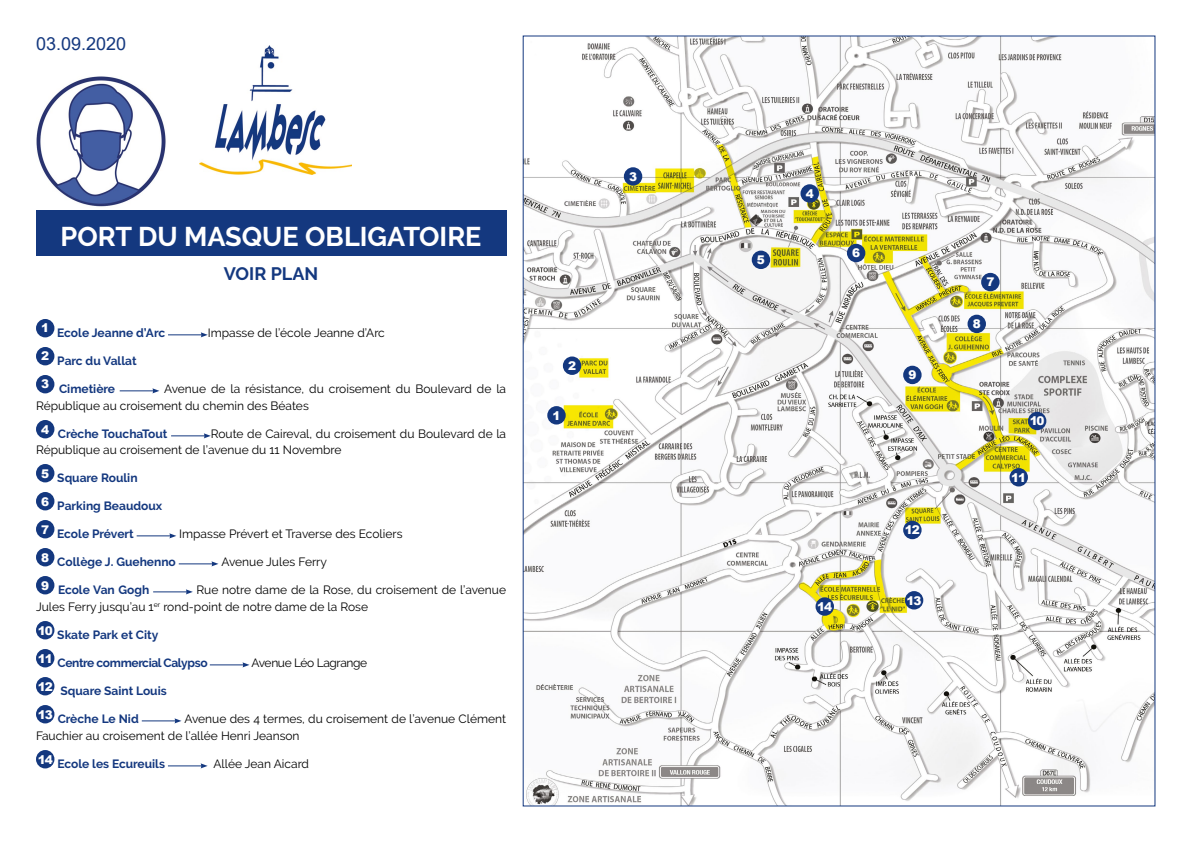
<style>
.page{position:relative;width:1191px;height:842px;background:#fff}
.page>*{position:absolute;margin:0;border:0;box-sizing:border-box;transform-origin:0 0}
.t1{font:700 27px "Raleway";color:#fff}
.t2{font:18px "Arial";color:#14387f}
.t3{font:700 18px "Raleway";color:#14387f}
.t4{font:12px/17px "Raleway";color:#000}
.t5{font:700 12px "Raleway";color:#14387f}
.t6{font:700 12px "Raleway";letter-spacing:-.03em;color:#14387f}
.t7{font:900 12px "Arial";letter-spacing:-.09em;color:#fff}
.t8{font:12px "Raleway";letter-spacing:-.03em;color:#000}
</style>
<div class="page">
<img style="left:199px;top:45px;width:152px;height:130px">
<img style="left:524px;top:38px;width:629px;height:766px">
<div style="left:36px;top:319px;width:18px;height:18px;background:#14387f;border-radius:50%"></div>
<hr style="left:168px;top:334px;width:34px;height:1px;background:#14387f">
<svg style="left:201px;top:332px;width:7px;height:5px"></svg>
<div style="left:36px;top:347px;width:18px;height:18px;background:#14387f;border-radius:50%"></div>
<div style="left:36px;top:375px;width:18px;height:18px;background:#14387f;border-radius:50%"></div>
<hr style="left:120px;top:390px;width:34px;height:1px;background:#14387f">
<svg style="left:152px;top:388px;width:7px;height:5px"></svg>
<div style="left:36px;top:420px;width:18px;height:18px;background:#14387f;border-radius:50%"></div>
<hr style="left:171px;top:435px;width:34px;height:1px;background:#14387f">
<svg style="left:204px;top:433px;width:7px;height:5px"></svg>
<div style="left:36px;top:464px;width:18px;height:18px;background:#14387f;border-radius:50%"></div>
<div style="left:36px;top:492px;width:18px;height:18px;background:#14387f;border-radius:50%"></div>
<div style="left:36px;top:520px;width:18px;height:18px;background:#14387f;border-radius:50%"></div>
<hr style="left:137px;top:535px;width:34px;height:1px;background:#14387f">
<svg style="left:169px;top:533px;width:7px;height:5px"></svg>
<div style="left:36px;top:548px;width:18px;height:18px;background:#14387f;border-radius:50%"></div>
<hr style="left:179px;top:563px;width:34px;height:1px;background:#14387f">
<svg style="left:211px;top:561px;width:7px;height:5px"></svg>
<div style="left:36px;top:576px;width:18px;height:18px;background:#14387f;border-radius:50%"></div>
<hr style="left:153px;top:591px;width:34px;height:1px;background:#14387f">
<svg style="left:186px;top:589px;width:7px;height:5px"></svg>
<div style="left:36px;top:621px;width:18px;height:18px;background:#14387f;border-radius:50%"></div>
<div style="left:36px;top:649px;width:18px;height:18px;background:#14387f;border-radius:50%"></div>
<hr style="left:210px;top:664px;width:34px;height:1px;background:#14387f">
<svg style="left:242px;top:662px;width:7px;height:5px"></svg>
<div style="left:36px;top:677px;width:18px;height:18px;background:#14387f;border-radius:50%"></div>
<div style="left:36px;top:705px;width:18px;height:18px;background:#14387f;border-radius:50%"></div>
<hr style="left:142px;top:720px;width:34px;height:1px;background:#14387f">
<svg style="left:174px;top:718px;width:7px;height:5px"></svg>
<div style="left:36px;top:750px;width:18px;height:18px;background:#14387f;border-radius:50%"></div>
<hr style="left:168px;top:765px;width:34px;height:1px;background:#14387f">
<svg style="left:201px;top:763px;width:7px;height:5px"></svg>
<div style="left:36px;top:211px;width:470px;height:45px;background:#14387f"></div>
<div style="left:563px;top:356px;width:18px;height:19px;background:#14387f;border-radius:50%"></div>
<div style="left:547px;top:406px;width:19px;height:18px;background:#14387f;border-radius:50%"></div>
<div style="left:624px;top:167px;width:18px;height:19px;background:#14387f;border-radius:50%"></div>
<div style="left:800px;top:184px;width:19px;height:19px;background:#14387f;border-radius:50%"></div>
<div style="left:751px;top:251px;width:19px;height:18px;background:#14387f;border-radius:50%"></div>
<div style="left:847px;top:244px;width:18px;height:18px;background:#14387f;border-radius:50%"></div>
<div style="left:981px;top:273px;width:18px;height:18px;background:#14387f;border-radius:50%"></div>
<div style="left:967px;top:315px;width:19px;height:18px;background:#14387f;border-radius:50%"></div>
<div style="left:903px;top:366px;width:18px;height:18px;background:#14387f;border-radius:50%"></div>
<div style="left:1028px;top:412px;width:18px;height:18px;background:#14387f;border-radius:50%"></div>
<div style="left:1009px;top:468px;width:19px;height:18px;background:#14387f;border-radius:50%"></div>
<div style="left:903px;top:521px;width:18px;height:18px;background:#14387f;border-radius:50%"></div>
<div style="left:905px;top:591px;width:18px;height:18px;background:#14387f;border-radius:50%"></div>
<div style="left:815px;top:597px;width:19px;height:19px;background:#14387f;border-radius:50%"></div>
<img style="left:36px;top:77px;width:130px;height:130px">
<h2 class="t2" style="left:36px;top:31px;width:92px">03.09.2020</h2>
<h1 class="t1" style="left:61px;top:221px;width:422px">PORT DU MASQUE OBLIGATOIRE</h1>
<h2 class="t3" style="left:224px;top:263px;width:96px">VOIR PLAN</h2>
<p class="t5" style="left:41px;top:326px;width:125px"><sup>1</sup> Ecole Jeanne d’Arc</p>
<p class="t4" style="left:208px;top:325px;width:179px">Impasse de l’école Jeanne d’Arc</p>
<p class="t5" style="left:41px;top:354px;width:97px"><sup>2</sup> Parc du Vallat</p>
<p class="t5" style="left:41px;top:382px;width:75px"><sup>3</sup> Cimetière</p>
<p class="t4" style="left:36px;top:381px;width:471px;text-indent:128px">Avenue de la résistance, du croisement du Boulevard de la<br>République au croisement du chemin des Béates</p>
<p class="t5" style="left:41px;top:427px;width:128px"><sup>4</sup> Crèche TouchaTout</p>
<p class="t4" style="left:36px;top:426px;width:471px;line-height:16px;text-indent:175px">Route de Caireval, du croisement du Boulevard de la<br>République au croisement de l’avenue du 11 Novembre</p>
<p class="t5" style="left:41px;top:471px;width:98px"><sup>5</sup> Square Roulin</p>
<p class="t5" style="left:41px;top:499px;width:122px"><sup>6</sup> Parking Beaudoux</p>
<p class="t5" style="left:41px;top:527px;width:94px"><sup>7</sup> Ecole Prévert</p>
<p class="t4" style="left:179px;top:526px;width:225px">Impasse Prévert et Traverse des Ecoliers</p>
<p class="t5" style="left:41px;top:555px;width:136px"><sup>8</sup> Collège J. Guehenno</p>
<p class="t4" style="left:221px;top:554px;width:107px">Avenue Jules Ferry</p>
<p class="t5" style="left:41px;top:583px;width:110px"><sup>9</sup> Ecole Van Gogh</p>
<p class="t4" style="left:36px;top:582px;width:471px;text-indent:160px">Rue notre dame de la Rose, du croisement de l’avenue<br>Jules Ferry jusqu’au 1<sup>er</sup> rond-point de notre dame de la Rose</p>
<p class="t5" style="left:38px;top:628px;width:122px"><sup>10</sup> Skate Park et City</p>
<p class="t6" style="left:38px;top:656px;width:171px"><sup>11</sup> Centre commercial Calypso</p>
<p class="t8" style="left:251px;top:656px;width:117px">Avenue Léo Lagrange</p>
<p class="t5" style="left:38px;top:684px;width:130px"><sup>12</sup> Square Saint Louis</p>
<p class="t5" style="left:38px;top:712px;width:102px"><sup>13</sup> Crèche Le Nid</p>
<p class="t4" style="left:36px;top:711px;width:472px;text-indent:148px">Avenue des 4 termes, du croisement de l’avenue Clément<br>Fauchier au croisement de l’allée Henri Jeanson</p>
<p class="t5" style="left:38px;top:757px;width:129px"><sup>14</sup> Ecole les Ecureuils</p>
<p class="t4" style="left:213px;top:756px;width:97px">Allée Jean Aicard</p>
<p class="t7" style="left:568px;top:357px;width:10px">2</p>
<p class="t7" style="left:552px;top:407px;width:10px">1</p>
<p class="t7" style="left:629px;top:168px;width:10px">3</p>
<p class="t7" style="left:757px;top:251px;width:10px">5</p>
<p class="t7" style="left:805px;top:185px;width:10px">4</p>
<p class="t7" style="left:852px;top:244px;width:10px">6</p>
<p class="t7" style="left:908px;top:366px;width:10px">9</p>
<p class="t7" style="left:817px;top:598px;width:16px">14</p>
<p class="t7" style="left:905px;top:521px;width:16px">12</p>
<p class="t7" style="left:906px;top:592px;width:16px">13</p>
<p class="t7" style="left:986px;top:273px;width:10px">7</p>
<p class="t7" style="left:972px;top:315px;width:10px">8</p>
<p class="t7" style="left:1029px;top:412px;width:16px">10</p>
<p class="t7" style="left:1011px;top:469px;width:16px">11</p>
</div>
